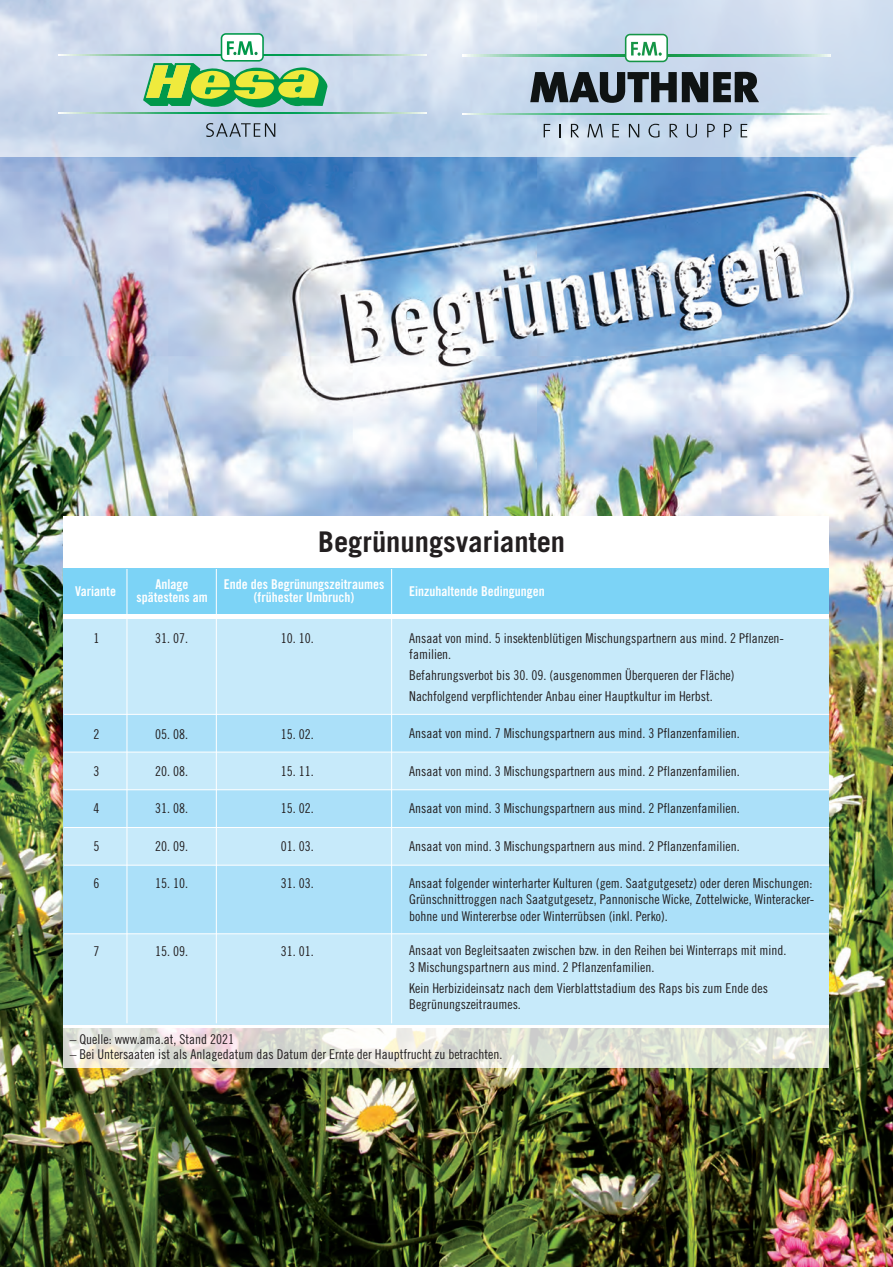
<style>
.page{position:relative;width:893px;height:1267px;background:#fff}
.page>*{position:absolute;margin:0;border:0;box-sizing:border-box;transform-origin:0 0}
.t1{font:700 28.5px "Trade Gothic";color:#231f20}
.t2{font:13.5px/16.5px "Trade Gothic Cond Eighteen";color:#231f20}
.t3{font:13.5px/13.5px "Trade Gothic Bold Cond Twenty";color:#fff;text-align:center}
</style>
<div class="page">
<img style="left:0;top:157px;width:893px;height:1109px">
<img style="left:345px;top:242px;width:458px;height:123px">
<div style="left:63px;top:516px;width:766px;height:511px;background:#fff"></div>
<div style="left:63px;top:618px;width:766px;height:406px;background:#c7eafa"></div>
<div style="left:64px;top:714px;width:765px;height:38px;background:#abe0f9"></div>
<div style="left:64px;top:789px;width:765px;height:38px;background:#abe0f9"></div>
<div style="left:64px;top:865px;width:765px;height:68px;background:#abe0f9"></div>
<div style="left:64px;top:568px;width:765px;height:45px;background:#7cd3f6"></div>
<hr style="left:64px;top:618px;width:765px;height:1px;background:#fff">
<hr style="left:64px;top:714px;width:765px;height:1px;background:#fff">
<hr style="left:64px;top:751px;width:765px;height:1px;background:#fff">
<hr style="left:64px;top:789px;width:765px;height:1px;background:#fff">
<hr style="left:64px;top:827px;width:765px;height:1px;background:#fff">
<hr style="left:64px;top:864px;width:765px;height:1px;background:#fff">
<hr style="left:64px;top:933px;width:765px;height:1px;background:#fff">
<hr style="left:127px;top:569px;width:1px;height:454px;background:#fff">
<hr style="left:216px;top:569px;width:1px;height:454px;background:#fff">
<hr style="left:391px;top:569px;width:1px;height:454px;background:#fff">
<div style="left:0;top:0;width:893px;height:157px;background:#fff;opacity:.65"></div>
<svg style="left:206px;top:123px;width:69px;height:14px"></svg>
<svg style="left:58px;top:54px;width:368px;height:2px"></svg>
<svg style="left:58px;top:112px;width:368px;height:2px"></svg>
<svg style="left:143px;top:33px;width:185px;height:74px;background:#9fce97"></svg>
<svg style="left:544px;top:124px;width:6px;height:13px"></svg>
<svg style="left:559px;top:124px;width:2px;height:13px"></svg>
<svg style="left:571px;top:124px;width:8px;height:13px"></svg>
<svg style="left:587px;top:124px;width:16px;height:13px"></svg>
<svg style="left:612px;top:124px;width:7px;height:13px"></svg>
<svg style="left:629px;top:124px;width:10px;height:13px"></svg>
<svg style="left:649px;top:124px;width:11px;height:13px"></svg>
<svg style="left:670px;top:124px;width:8px;height:13px"></svg>
<svg style="left:687px;top:124px;width:10px;height:13px"></svg>
<svg style="left:707px;top:124px;width:8px;height:13px"></svg>
<svg style="left:724px;top:124px;width:8px;height:13px"></svg>
<svg style="left:741px;top:124px;width:6px;height:13px"></svg>
<svg style="left:530px;top:72px;width:229px;height:31px;background:#525b63"></svg>
<svg style="left:462px;top:55px;width:369px;height:1px"></svg>
<svg style="left:462px;top:113px;width:369px;height:1px"></svg>
<svg style="left:625px;top:34px;width:43px;height:28px"></svg>
<div style="left:63px;top:1025px;width:766px;height:42px;background:#fff;opacity:.8"></div>
<p class="t1" style="left:318px;top:531px;width:248px">Begrünungsvarianten</p>
<p class="t3" style="left:75px;top:585px;width:42px">Variante</p>
<p class="t3" style="left:137px;top:578px;width:73px">Anlage spätestens am</p>
<p class="t3" style="left:224px;top:578px;width:162px">Ende des Begrünungszeitraumes (frühester Umbruch)</p>
<p class="t3" style="left:409px;top:585px;width:137px">Einzuhaltende Bedingungen</p>
<p class="t2" style="left:94px;top:630px;width:7px">1</p>
<p class="t2" style="left:155px;top:630px;width:34px">31. 07.</p>
<p class="t2" style="left:281px;top:630px;width:34px">10. 10.</p>
<p class="t2" style="left:409px;top:630px;width:376px">Ansaat von mind. 5 insektenblütigen Mischungspartnern aus mind. 2 Pflanzen&shy;familien.</p>
<p class="t2" style="left:409px;top:667px;width:327px">Befahrungsverbot bis 30. 09. (ausgenommen Überqueren der Fläche)</p>
<p class="t2" style="left:409px;top:688px;width:305px">Nachfolgend verpflichtender Anbau einer Hauptkultur im Herbst.</p>
<p class="t2" style="left:94px;top:726px;width:7px">2</p>
<p class="t2" style="left:155px;top:726px;width:34px">05. 08.</p>
<p class="t2" style="left:281px;top:726px;width:34px">15. 02.</p>
<p class="t2" style="left:409px;top:726px;width:332px">Ansaat von mind. 7 Mischungspartnern aus mind. 3 Pflanzenfamilien.</p>
<p class="t2" style="left:94px;top:764px;width:7px">3</p>
<p class="t2" style="left:155px;top:764px;width:34px">20. 08.</p>
<p class="t2" style="left:281px;top:764px;width:34px">15. 11.</p>
<p class="t2" style="left:409px;top:764px;width:332px">Ansaat von mind. 3 Mischungspartnern aus mind. 2 Pflanzenfamilien.</p>
<p class="t2" style="left:94px;top:800px;width:7px">4</p>
<p class="t2" style="left:155px;top:800px;width:34px">31. 08.</p>
<p class="t2" style="left:281px;top:800px;width:34px">15. 02.</p>
<p class="t2" style="left:409px;top:800px;width:332px">Ansaat von mind. 3 Mischungspartnern aus mind. 2 Pflanzenfamilien.</p>
<p class="t2" style="left:94px;top:839px;width:7px">5</p>
<p class="t2" style="left:155px;top:839px;width:34px">20. 09.</p>
<p class="t2" style="left:281px;top:839px;width:34px">01. 03.</p>
<p class="t2" style="left:409px;top:838px;width:332px">Ansaat von mind. 3 Mischungspartnern aus mind. 2 Pflanzenfamilien.</p>
<p class="t2" style="left:94px;top:875px;width:7px">6</p>
<p class="t2" style="left:155px;top:875px;width:34px">15. 10.</p>
<p class="t2" style="left:281px;top:875px;width:34px">31. 03.</p>
<p class="t2" style="left:409px;top:875px;width:407px">Ansaat folgender winterharter Kulturen (gem. Saatgutgesetz) oder deren Mischungen:<br>Grünschnittroggen nach Saatgutgesetz, Pannonische Wicke, Zottelwicke, Winteracker&shy;bohne und Wintererbse oder Winterrübsen (inkl. Perko).</p>
<p class="t2" style="left:94px;top:943px;width:7px">7</p>
<p class="t2" style="left:155px;top:943px;width:34px">15. 09.</p>
<p class="t2" style="left:281px;top:943px;width:34px">31. 01.</p>
<p class="t2" style="left:409px;top:943px;width:379px">Ansaat von Begleitsaaten zwischen bzw. in den Reihen bei Winterraps mit mind.<br>3 Mischungspartnern aus mind. 2 Pflanzenfamilien.</p>
<p class="t2" style="left:409px;top:980px;width:360px">Kein Herbizideinsatz nach dem Vierblattstadium des Raps bis zum Ende des<br>Begrünungszeitraumes.</p>
<p class="t2" style="left:70px;top:1031px;width:166px">– Quelle: www.ama.at, Stand 2021</p>
<p class="t2" style="left:70px;top:1046px;width:434px">– Bei Untersaaten ist als Anlagedatum das Datum der Ernte der Hauptfrucht zu betrachten.</p>
</div>
